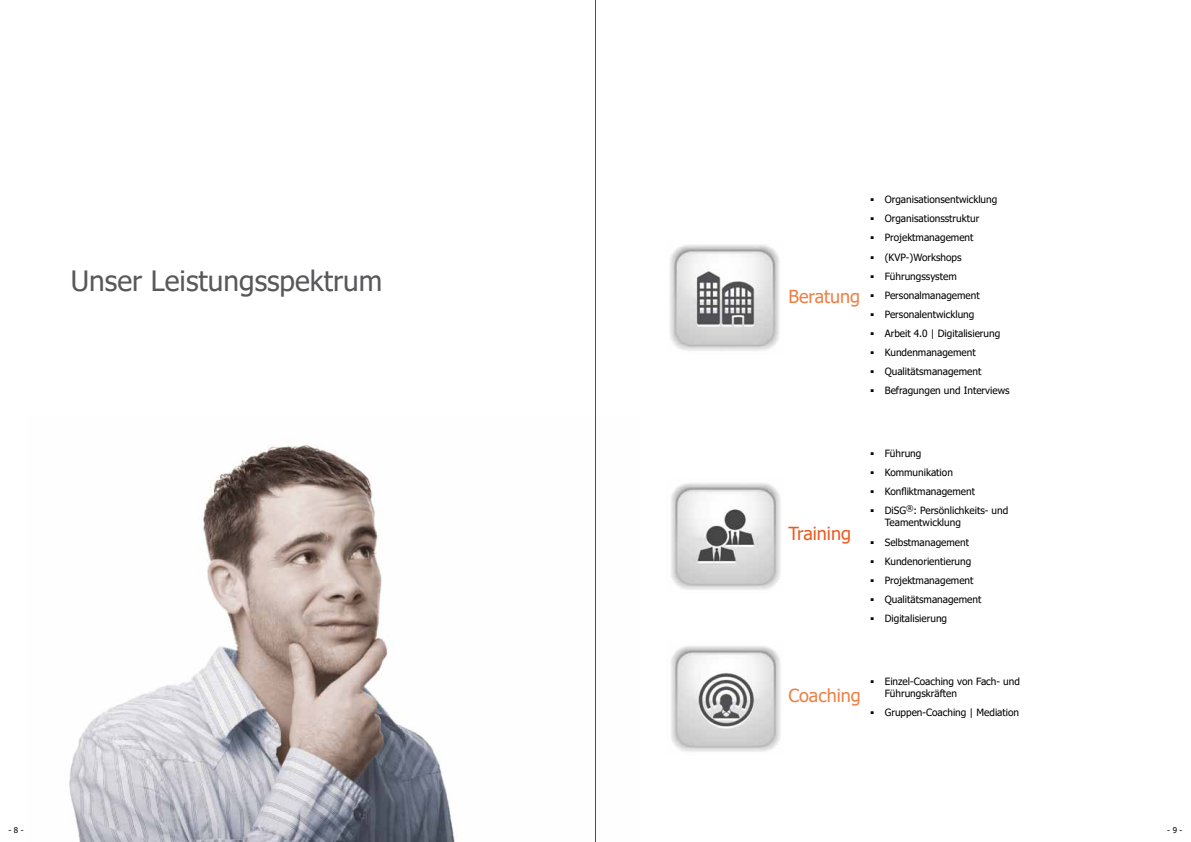
<style>
.page{position:relative;width:1191px;height:842px;background:#fff}
.page>*{position:absolute;margin:0;border:0;box-sizing:border-box;transform-origin:0 0}
.t1{font:28px "Tahoma";color:#58585a}
.t2{font:18px "Tahoma";color:#ee8045}
.t3{font:18px "Tahoma";color:#e95b20}
.t4{font:10px/12px "Tahoma";color:#000}
.t5{font:8px "Tahoma";color:#000}
</style>
<div class="page">
<img style="left:69px;top:445px;width:386px;height:397px">
<hr style="left:595px;top:0;width:1px;height:842px;background:#000">
<img style="left:670px;top:245px;width:110px;height:106px">
<img style="left:671px;top:483px;width:110px;height:107px">
<img style="left:671px;top:646px;width:110px;height:106px">
<h1 class="t1" style="left:71px;top:262px;width:313px">Unser Leistungsspektrum</h1>
<h2 class="t2" style="left:788px;top:284px;width:73px">Beratung</h2>
<p class="t4" style="left:870px;top:194px;width:128px"><sup>■</sup> Organisationsentwicklung</p>
<p class="t4" style="left:870px;top:213px;width:110px"><sup>■</sup> Organisationsstruktur</p>
<p class="t4" style="left:870px;top:232px;width:104px"><sup>■</sup> Projektmanagement</p>
<p class="t4" style="left:870px;top:251px;width:92px"><sup>■</sup> (KVP-)Workshops</p>
<p class="t4" style="left:870px;top:271px;width:88px"><sup>■</sup> Führungssystem</p>
<p class="t4" style="left:870px;top:290px;width:111px"><sup>■</sup> Personalmanagement</p>
<p class="t4" style="left:870px;top:309px;width:105px"><sup>■</sup> Personalentwicklung</p>
<p class="t4" style="left:870px;top:328px;width:131px"><sup>■</sup> Arbeit 4.0 | Digitalisierung</p>
<p class="t4" style="left:870px;top:347px;width:107px"><sup>■</sup> Kundenmanagement</p>
<p class="t4" style="left:870px;top:366px;width:112px"><sup>■</sup> Qualitätsmanagement</p>
<p class="t4" style="left:870px;top:385px;width:141px"><sup>■</sup> Befragungen und Interviews</p>
<h2 class="t3" style="left:788px;top:521px;width:64px">Training</h2>
<p class="t4" style="left:870px;top:448px;width:52px"><sup>■</sup> Führung</p>
<p class="t4" style="left:870px;top:467px;width:84px"><sup>■</sup> Kommunikation</p>
<p class="t4" style="left:870px;top:486px;width:106px"><sup>■</sup> Konfliktmanagement</p>
<p class="t4" style="left:884px;top:505px;width:125px;text-indent:-14px"><sup>■</sup> DiSG<sup>®</sup>: Persönlichkeits- und<br>Teamentwicklung</p>
<p class="t4" style="left:870px;top:536px;width:100px"><sup>■</sup> Selbstmanagement</p>
<p class="t4" style="left:870px;top:555px;width:102px"><sup>■</sup> Kundenorientierung</p>
<p class="t4" style="left:870px;top:575px;width:104px"><sup>■</sup> Projektmanagement</p>
<p class="t4" style="left:870px;top:594px;width:112px"><sup>■</sup> Qualitätsmanagement</p>
<p class="t4" style="left:870px;top:613px;width:78px"><sup>■</sup> Digitalisierung</p>
<h2 class="t2" style="left:788px;top:683px;width:74px">Coaching</h2>
<p class="t4" style="left:884px;top:676px;width:137px;text-indent:-14px"><sup>■</sup> Einzel-Coaching von Fach- und<br>Führungskräften</p>
<p class="t4" style="left:870px;top:707px;width:150px"><sup>■</sup> Gruppen-Coaching | Mediation</p>
<p class="t5" style="left:9px;top:825px;width:17px">- 8 -</p>
<p class="t5" style="left:1167px;top:825px;width:17px">- 9 -</p>
</div>
